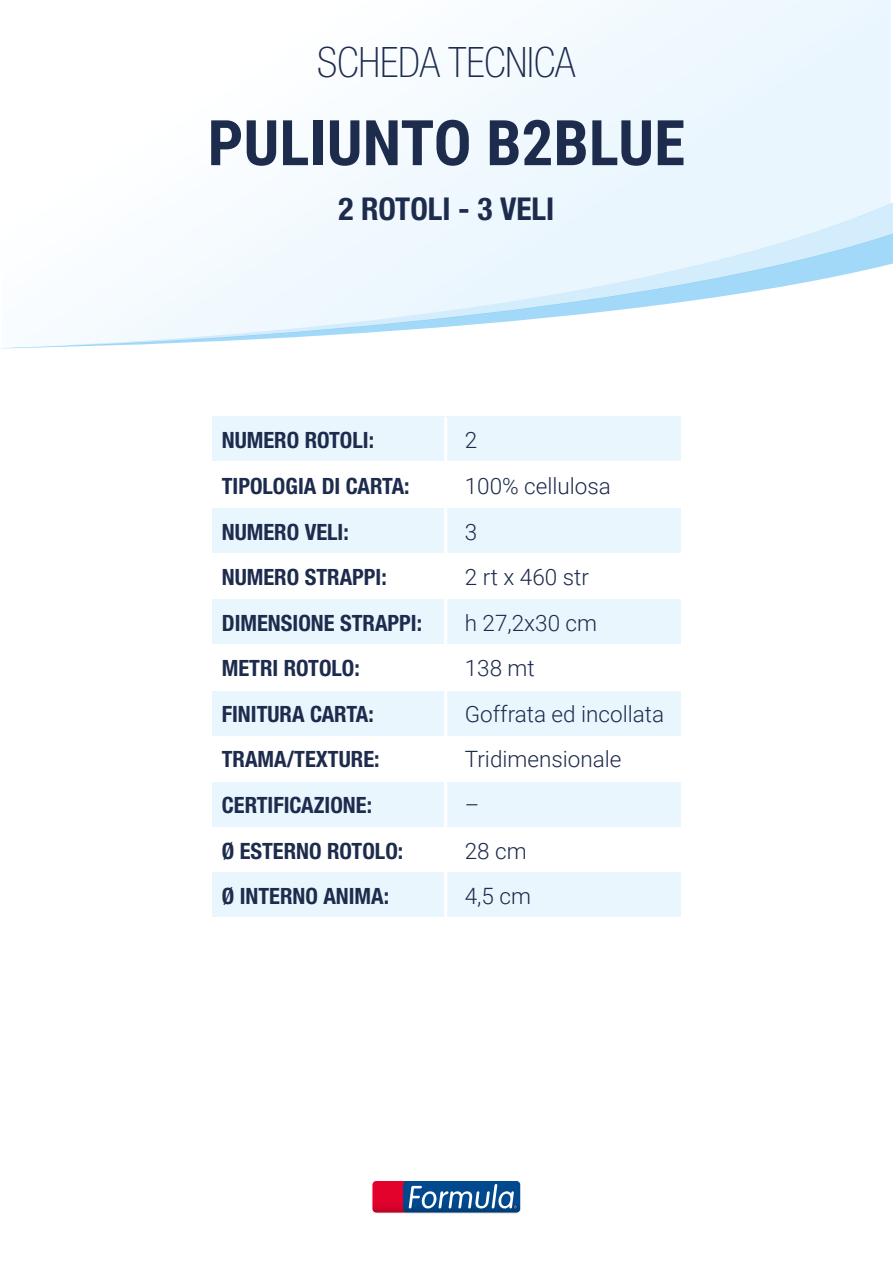
<style>
.page{position:relative;width:893px;height:1263px;background:#fff}
.page>*{position:absolute;margin:0;border:0;box-sizing:border-box;transform-origin:0 0}
.t1{font:700 63px "Roboto Condensed";color:#1d2b4d}
.t2{font:100 condensed 42px "Helvetica Neue LT Std";color:#1d2b4d}
.t3{font:700 condensed 31.5px "Helvetica Neue LT Std";color:#1d2b4d}
.t4{font:700 condensed 22.5px/45.6px "Helvetica Neue LT Std";color:#1d2b4d}
.t5{font:300 22.5px/45.6px "Roboto";color:#1d2b4d}
</style>
<div class="page">
<svg style="left:293px;top:0;width:598px;height:203px"></svg>
<svg style="left:1px;top:203px;width:892px;height:146px;fill:#f1f9fe"></svg>
<svg style="left:373px;top:1182px;width:146px;height:29px;background:#59588b"></svg>
<div style="left:371px;top:1180px;width:150px;height:33px;border:1px solid #fff;border-radius:4px"></div>
<div style="left:212px;top:417px;width:468px;height:44px;background:#eaf6fe"></div>
<div style="left:212px;top:508px;width:468px;height:44px;background:#eaf6fe"></div>
<div style="left:212px;top:600px;width:468px;height:44px;background:#eaf6fe"></div>
<div style="left:212px;top:691px;width:468px;height:44px;background:#eaf6fe"></div>
<div style="left:212px;top:783px;width:468px;height:44px;background:#eaf6fe"></div>
<div style="left:212px;top:872px;width:468px;height:44px;background:#eaf6fe"></div>
<hr style="left:444px;top:417px;width:3px;height:501px;background:#fff">
<h2 class="t2" style="left:317px;top:39px;width:260px">SCHEDA TECNICA</h2>
<h1 class="t1" style="left:208px;top:99px;width:479px">PULIUNTO B2BLUE</h1>
<h3 class="t3" style="left:338px;top:189px;width:217px">2 ROTOLI - 3 VELI</h3>
<p class="t4" style="left:222px;top:417px;width:189px">NUMERO ROTOLI:<br>TIPOLOGIA DI CARTA:<br>NUMERO VELI:</p>
<p class="t5" style="left:465px;top:417px;width:148px">2<br>100% cellulosa<br>3</p>
<p class="t4" style="left:222px;top:554px;width:166px">NUMERO STRAPPI:</p>
<p class="t5" style="left:465px;top:553px;width:126px">2 rt x 460 str</p>
<p class="t4" style="left:222px;top:600px;width:202px">DIMENSIONE STRAPPI:</p>
<p class="t5" style="left:465px;top:599px;width:134px">h 27,2x30 cm</p>
<p class="t4" style="left:222px;top:645px;width:140px">METRI ROTOLO:</p>
<p class="t5" style="left:465px;top:645px;width:72px">138 mt</p>
<p class="t4" style="left:222px;top:691px;width:154px">FINITURA CARTA:</p>
<p class="t5" style="left:465px;top:690px;width:201px">Goffrata ed incollata</p>
<p class="t4" style="left:222px;top:736px;width:159px">TRAMA/TEXTURE:</p>
<p class="t4" style="left:222px;top:782px;width:152px">CERTIFICAZIONE:</p>
<p class="t5" style="left:465px;top:736px;width:158px">Tridimensionale –</p>
<p class="t4" style="left:222px;top:827px;width:183px">Ø ESTERNO ROTOLO:</p>
<p class="t5" style="left:465px;top:827px;width:63px">28 cm</p>
<p class="t4" style="left:222px;top:873px;width:169px">Ø INTERNO ANIMA:</p>
<p class="t5" style="left:465px;top:872px;width:68px">4,5 cm</p>
</div>
